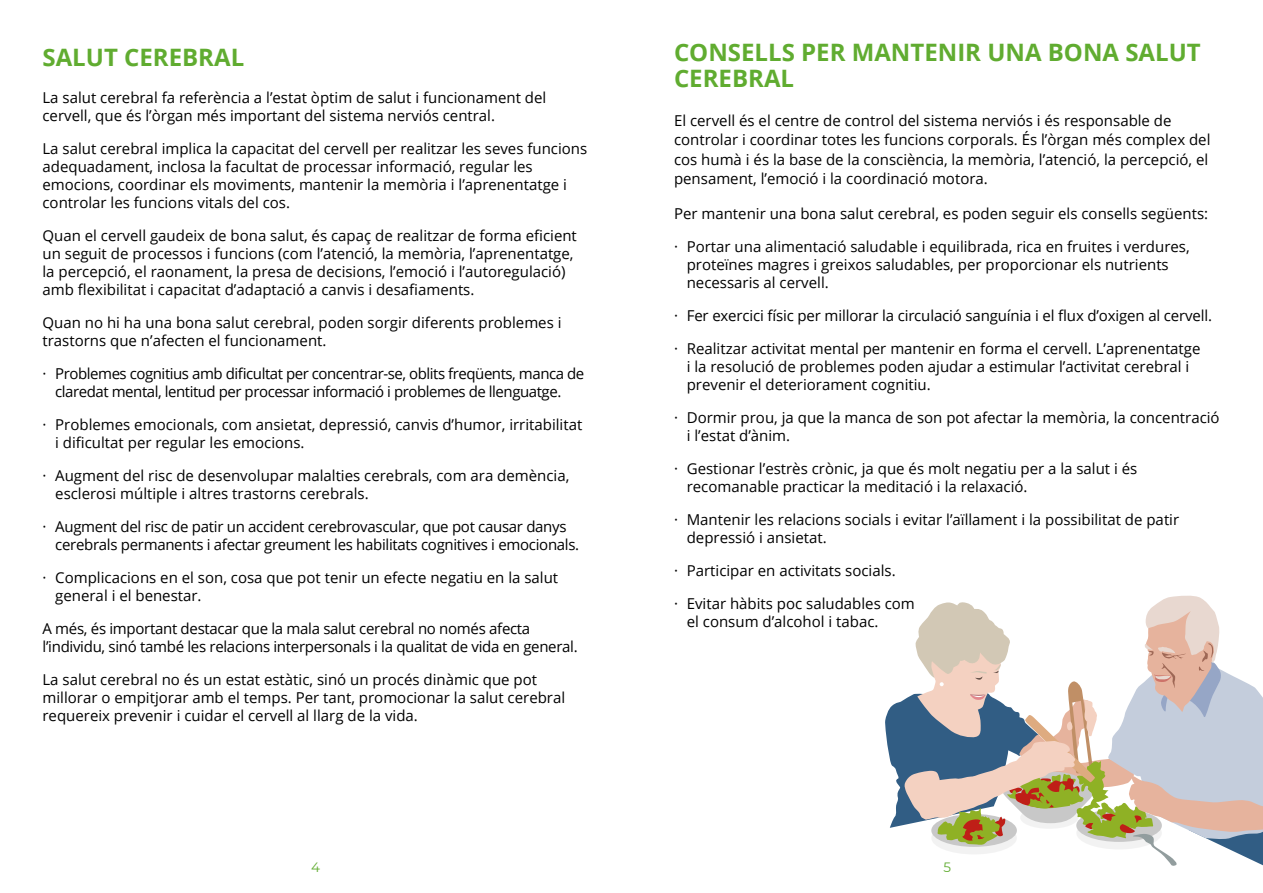
<style>
.page{position:relative;width:1263px;height:893px;background:#fff}
.page>*{position:absolute;margin:0;border:0;box-sizing:border-box;transform-origin:0 0}
.t1{font:700 24px/26px "Open Sans";color:#60ac30}
.t2{font:15px/18px "Open Sans";color:#000}
.t3{font:15px/18px "Open Sans";letter-spacing:-.02em;color:#000}
.t4{font:15px/18px "Open Sans";letter-spacing:-.03em;color:#000}
.t5{font:13.5px "Montserrat";color:#60ac30}
</style>
<div class="page">
<svg style="left:885px;top:595px;width:378px;height:271px"></svg>
<h1 class="t1" style="left:43px;top:43px;width:203px">SALUT CEREBRAL</h1>
<p class="t2" style="left:43px;top:88px;width:505px">La salut cerebral fa referència a l’estat òptim de salut i funcionament del cervell, que és l’òrgan més important del sistema nerviós central.</p>
<p class="t2" style="left:43px;top:139px;width:546px">La salut cerebral implica la capacitat del cervell per realitzar les seves funcions adequadament, inclosa la facultat de processar informació, regular les emocions, coordinar els moviments, mantenir la memòria i l’aprenentatge i controlar les funcions vitals del cos.</p>
<p class="t2" style="left:43px;top:226px;width:536px">Quan el cervell gaudeix de bona salut, és capaç de realitzar de forma eficient un seguit de processos i funcions (com l’atenció, la memòria, l’aprenentatge, la percepció, el raonament, la presa de decisions, l’emoció i l’autoregulació) amb flexibilitat i capacitat d’adaptació a canvis i desafiaments.</p>
<p class="t2" style="left:43px;top:313px;width:520px">Quan no hi ha una bona salut cerebral, poden sorgir diferents problemes i trastorns que n’afecten el funcionament.</p>
<p class="t4" style="left:55px;top:364px;width:530px;text-indent:-13px">· Problemes cognitius amb dificultat per concentrar-se, oblits freqüents, manca de claredat mental, lentitud per processar informació i problemes de llenguatge.</p>
<p class="t2" style="left:55px;top:415px;width:528px;text-indent:-13px">· Problemes emocionals, com ansietat, depressió, canvis d’humor, irritabilitat i dificultat per regular les emocions.</p>
<p class="t2" style="left:55px;top:466px;width:516px;text-indent:-13px">· Augment del risc de desenvolupar malalties cerebrals, com ara demència, esclerosi múltiple i altres trastorns cerebrals.</p>
<p class="t3" style="left:55px;top:517px;width:525px;text-indent:-13px">· Augment del risc de patir un accident cerebrovascular, que pot causar danys cerebrals permanents i afectar greument les habilitats cognitives i emocionals.</p>
<p class="t2" style="left:55px;top:568px;width:504px;text-indent:-13px">· Complicacions en el son, cosa que pot tenir un efecte negatiu en la salut general i el benestar.</p>
<p class="t3" style="left:43px;top:619px;width:537px">A més, és important destacar que la mala salut cerebral no només afecta l’individu, sinó també les relacions interpersonals i la qualitat de vida en general.</p>
<p class="t2" style="left:43px;top:670px;width:524px">La salut cerebral no és un estat estàtic, sinó un procés dinàmic que pot millorar o empitjorar amb el temps. Per tant, promocionar la salut cerebral requereix prevenir i cuidar el cervell al llarg de la vida.</p>
<h1 class="t1" style="left:674px;top:39px;width:528px">CONSELLS PER MANTENIR UNA BONA SALUT<br>CEREBRAL</h1>
<p class="t2" style="left:674px;top:110px;width:538px;line-height:19.5px">El cervell és el centre de control del sistema nerviós i és responsable de controlar i coordinar totes les funcions corporals. És l’òrgan més complex del cos humà i és la base de la consciència, la memòria, l’atenció, la percepció, el pensament, l’emoció i la coordinació motora.</p>
<p class="t2" style="left:674px;top:204px;width:536px">Per mantenir una bona salut cerebral, es poden seguir els consells següents:</p>
<p class="t2" style="left:687px;top:237px;width:504px;text-indent:-13px">· Portar una alimentació saludable i equilibrada, rica en fruites i verdures, proteïnes magres i greixos saludables, per proporcionar els nutrients necessaris al cervell.</p>
<p class="t2" style="left:674px;top:306px;width:540px">· Fer exercici físic per millorar la circulació sanguínia i el flux d’oxigen al cervell.</p>
<p class="t2" style="left:687px;top:339px;width:515px;text-indent:-13px">· Realitzar activitat mental per mantenir en forma el cervell. L’aprenentatge i la resolució de problemes poden ajudar a estimular l’activitat cerebral i prevenir el deteriorament cognitiu.</p>
<p class="t2" style="left:687px;top:408px;width:534px;text-indent:-13px">· Dormir prou, ja que la manca de son pot afectar la memòria, la concentració i l’estat d’ànim.</p>
<p class="t2" style="left:687px;top:459px;width:452px;text-indent:-13px">· Gestionar l’estrès crònic, ja que és molt negatiu per a la salut i és recomanable practicar la meditació i la relaxació.</p>
<p class="t2" style="left:687px;top:510px;width:494px;text-indent:-13px">· Mantenir les relacions socials i evitar l’aïllament i la possibilitat de patir depressió i ansietat.</p>
<p class="t2" style="left:674px;top:561px;width:223px">· Participar en activitats socials.</p>
<p class="t2" style="left:687px;top:594px;width:230px;text-indent:-13px">· Evitar hàbits poc saludables com el consum d’alcohol i tabac.</p>
<p class="t5" style="left:311px;top:858px;width:10px">4</p>
<p class="t5" style="left:943px;top:858px;width:9px">5</p>
</div>
